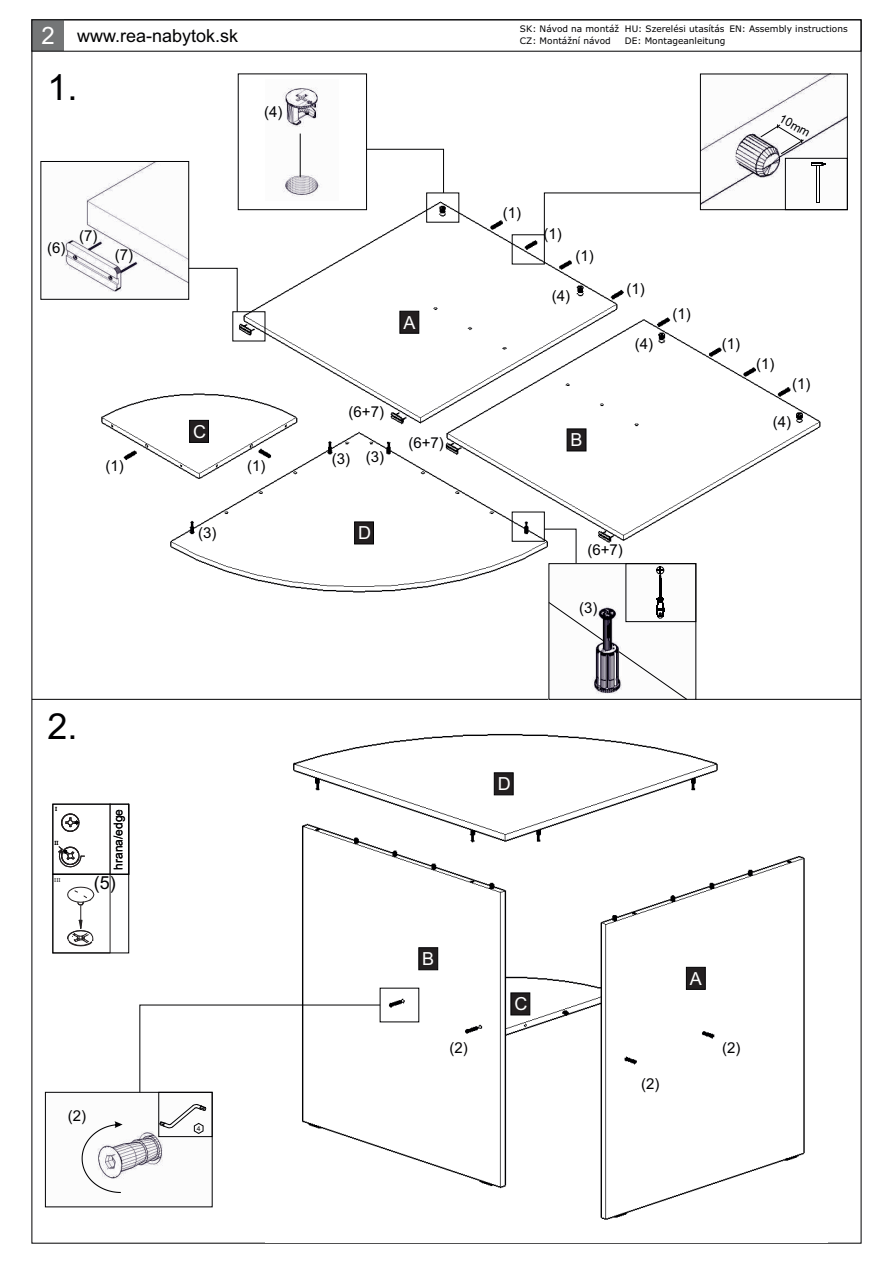
<style>
.page{position:relative;width:893px;height:1263px;background:#fff}
.page>*{position:absolute;margin:0;border:0;box-sizing:border-box;transform-origin:0 0}
.t1{font:36px "Arial";color:#000002}
.t2{font:18px "Arial";color:#000002}
.t3{font:18px "Arial";color:#fff}
.t4{font:15px "Arial";color:#000002}
.t5{font:12px "Arial";color:#000002}
.t6{font:9px/11.6px "Verdana";color:#000002}
.t7{font:6.75px "Arial";color:#000002}
.t8{font:5.55px "Tahoma";color:#000002}
.t9{font:5.4px "Century Schoolbook";color:#000002}
.s1{font-size:24px;color:#fff}
</style>
<div class="page">
<div style="left:32px;top:20px;width:32px;height:31px;background:#747677"></div>
<img style="left:293px;top:733px;width:512px;height:487px">
<img style="left:95px;top:193px;width:733px;height:402px">
<hr style="left:32px;top:699px;width:829px;height:1px;background:#000002">
<img style="left:702px;top:76px;width:143px;height:132px">
<div style="left:700px;top:74px;width:147px;height:136px;border:1px solid #000002"></div>
<svg style="left:760px;top:124px;width:44px;height:30px"></svg>
<hr style="left:816px;top:166px;width:1px;height:36px;background:#000002">
<hr style="left:819px;top:166px;width:1px;height:36px;background:#000002">
<svg style="left:811px;top:162px;width:15px;height:4px"></svg>
<div style="left:785px;top:158px;width:62px;height:52px;border:1px solid #000002"></div>
<svg style="left:544px;top:192px;width:157px;height:43px"></svg>
<img style="left:265px;top:88px;width:73px;height:113px">
<div style="left:238px;top:74px;width:129px;height:136px;border:1px solid #000002"></div>
<hr style="left:300px;top:134px;width:1px;height:43px;background:#000002">
<svg style="left:366px;top:149px;width:78px;height:44px"></svg>
<img style="left:65px;top:163px;width:122px;height:134px">
<div style="left:41px;top:161px;width:148px;height:138px;border:1px solid #000002"></div>
<svg style="left:188px;top:268px;width:50px;height:44px"></svg>
<svg style="left:544px;top:529px;width:32px;height:35px"></svg>
<img style="left:551px;top:565px;width:143px;height:129px">
<div style="left:656px;top:566px;width:8px;height:8px;border:1px solid #000002;border-radius:50%"></div>
<svg style="left:656px;top:567px;width:9px;height:52px"></svg>
<div style="left:626px;top:563px;width:70px;height:59px;border:1px solid #000002"></div>
<svg style="left:548px;top:602px;width:56px;height:39px"></svg>
<svg style="left:618px;top:651px;width:69px;height:49px"></svg>
<svg style="left:399px;top:311px;width:20px;height:23px"></svg>
<svg style="left:567px;top:428px;width:19px;height:23px"></svg>
<svg style="left:189px;top:420px;width:20px;height:23px"></svg>
<svg style="left:354px;top:521px;width:20px;height:23px"></svg>
<svg style="left:686px;top:967px;width:20px;height:23px"></svg>
<svg style="left:418px;top:947px;width:20px;height:23px"></svg>
<svg style="left:494px;top:772px;width:20px;height:23px"></svg>
<svg style="left:510px;top:992px;width:20px;height:23px"></svg>
<img style="left:81px;top:1094px;width:129px;height:85px">
<div style="left:45px;top:1092px;width:167px;height:115px;border:1px solid #000002"></div>
<svg style="left:82px;top:1121px;width:41px;height:72px"></svg>
<div style="left:159px;top:1092px;width:53px;height:45px;border:1px solid #000002"></div>
<svg style="left:159px;top:1104px;width:47px;height:30px"></svg>
<svg style="left:139px;top:1004px;width:242px;height:89px"></svg>
<hr style="left:110px;top:804px;width:1px;height:70px;background:#231f20">
<svg style="left:61px;top:813px;width:18px;height:19px"></svg>
<svg style="left:58px;top:846px;width:27px;height:21px"></svg>
<div style="left:52px;top:804px;width:77px;height:71px;border:1px solid #000002"></div>
<svg style="left:67px;top:887px;width:27px;height:59px"></svg>
<hr style="left:110px;top:874px;width:1px;height:78px;background:#231f20">
<div style="left:52px;top:874px;width:77px;height:79px;border:1px solid #000002"></div>
<h2 class="t2" style="left:41px;top:29px;width:198px"><span class="s1">2</span> www.rea-nabytok.sk</h2>
<h1 class="t1" style="left:48px;top:74px;width:32px">1.</h1>
<h3 class="t4" style="left:264px;top:106px;width:20px">(4)</h3>
<h3 class="t4" style="left:47px;top:242px;width:20px">(6)</h3>
<h3 class="t4" style="left:79px;top:230px;width:20px">(7)</h3>
<h3 class="t4" style="left:115px;top:249px;width:20px">(7)</h3>
<h2 class="t3" style="left:193px;top:425px;width:14px">C</h2>
<h3 class="t4" style="left:105px;top:460px;width:20px">(1)</h3>
<h3 class="t4" style="left:247px;top:460px;width:20px">(1)</h3>
<h1 class="t1" style="left:48px;top:713px;width:32px">2.</h1>
<p class="t8" style="left:55px;top:806px;width:4px">I</p>
<p class="t8" style="left:55px;top:841px;width:6px">II</p>
<h3 class="t5" style="left:114px;top:870px;width:62px;rotate:-90deg">hrana/edge</h3>
<p class="t9" style="left:54px;top:878px;width:8px">III</p>
<h2 class="t2" style="left:94px;top:876px;width:23px">(5)</h2>
<h3 class="t4" style="left:198px;top:527px;width:20px">(3)</h3>
<h3 class="t4" style="left:68px;top:1110px;width:20px">(2)</h3>
<p class="t7" style="left:197px;top:1126px;width:5px">4</p>
<h2 class="t3" style="left:403px;top:316px;width:14px">A</h2>
<h3 class="t4" style="left:349px;top:406px;width:37px">(6+7)</h3>
<h3 class="t4" style="left:332px;top:452px;width:54px">(3) (3)</h3>
<h2 class="t3" style="left:358px;top:526px;width:14px">D</h2>
<h3 class="t4" style="left:408px;top:437px;width:37px">(6+7)</h3>
<p class="t6" style="left:520px;top:24px;width:101px">SK: Návod na montáž<br>CZ: Montážní návod</p>
<p class="t6" style="left:625px;top:24px;width:102px">HU: Szerelési utasítás<br>DE: Montageanleitung</p>
<p class="t6" style="left:729px;top:24px;width:120px">EN: Assembly instructions</p>
<h3 class="t4" style="left:503px;top:207px;width:20px">(1)</h3>
<h3 class="t4" style="left:543px;top:228px;width:20px">(1)</h3>
<h3 class="t4" style="left:576px;top:250px;width:20px">(1)</h3>
<h3 class="t4" style="left:552px;top:290px;width:20px">(4)</h3>
<h2 class="t3" style="left:571px;top:433px;width:14px">B</h2>
<h3 class="t5" style="left:782px;top:113px;width:35px;rotate:29deg">10mm</h3>
<h3 class="t4" style="left:626px;top:283px;width:20px">(1)</h3>
<h3 class="t4" style="left:635px;top:338px;width:20px">(4)</h3>
<h3 class="t4" style="left:672px;top:308px;width:20px">(1)</h3>
<h3 class="t4" style="left:722px;top:338px;width:20px">(1)</h3>
<h3 class="t4" style="left:756px;top:358px;width:20px">(1)</h3>
<h3 class="t4" style="left:792px;top:378px;width:20px">(1)</h3>
<h3 class="t4" style="left:773px;top:416px;width:20px">(4)</h3>
<h3 class="t4" style="left:587px;top:544px;width:37px">(6+7)</h3>
<h3 class="t4" style="left:579px;top:602px;width:20px">(3)</h3>
<h2 class="t3" style="left:498px;top:777px;width:14px">D</h2>
<h2 class="t3" style="left:422px;top:952px;width:14px">B</h2>
<h3 class="t4" style="left:450px;top:1042px;width:20px">(2)</h3>
<h2 class="t3" style="left:514px;top:997px;width:14px">C</h2>
<h3 class="t4" style="left:641px;top:1078px;width:20px">(2)</h3>
<h2 class="t3" style="left:690px;top:972px;width:14px">A</h2>
<h3 class="t4" style="left:722px;top:1042px;width:20px">(2)</h3>
</div>
